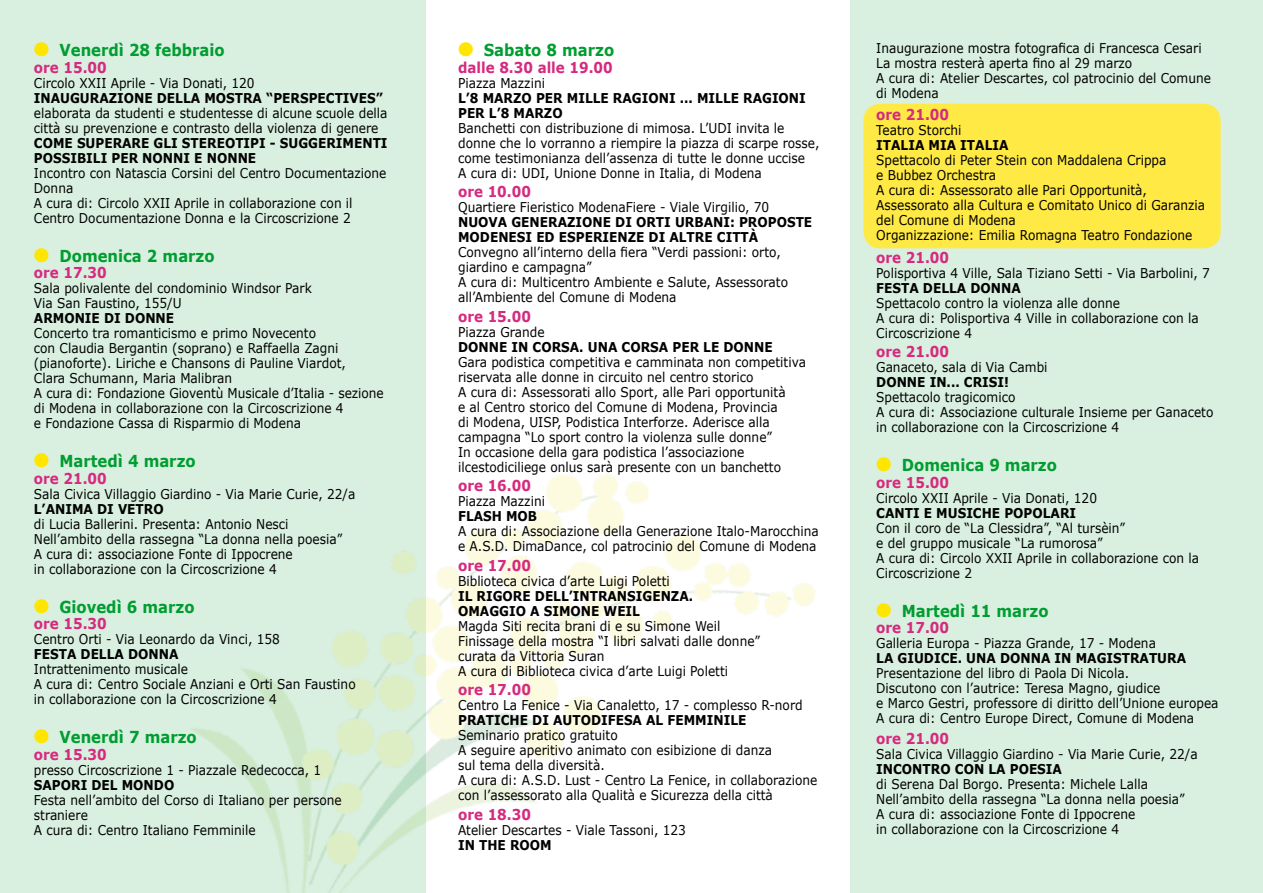
<style>
.page{position:relative;width:1263px;height:893px;background:#fff}
.page>*{position:absolute;margin:0;border:0;box-sizing:border-box;transform-origin:0 0}
.t1{font:700 16.5px "Verdana";color:#009d30;scale:.9 1}
.t2{font:700 15px "Verdana";color:#d62a7f;scale:.9 1}
.t3{font:13.5px/15px "Verdana";color:#000;scale:.9 1}
.t4{font:700 13.5px/15px "Verdana";color:#000;scale:.9 1}
.s1{color:#ffe500}
</style>
<div class="page">
<div style="left:850px;top:0;width:413px;height:893px;background:#d9f0e0"></div>
<div style="left:863px;top:104px;width:358px;height:144px;background:#ffe944;border-radius:17px"></div>
<div style="left:0;top:0;width:425px;height:893px;background:#d9f0e0"></div>
<img style="left:191px;top:424px;width:624px;height:469px">
<p class="t1" style="left:34px;top:40px;width:214px"><span class="s1">●</span> Venerdì 28 febbraio</p>
<p class="t2" style="left:34px;top:58px;width:82px">ore 15.00</p>
<p class="t3" style="left:34px;top:75px;width:247px">Circolo XXII Aprile - Via Donati, 120</p>
<p class="t4" style="left:34px;top:90px;width:389px">INAUGURAZIONE DELLA MOSTRA “PERSPECTIVES”</p>
<p class="t3" style="left:34px;top:105px;width:394px">elaborata da studenti e studentesse di alcune scuole della città su prevenzione e contrasto della violenza di genere</p>
<p class="t4" style="left:34px;top:135px;width:394px">COME SUPERARE GLI STEREOTIPI - SUGGERIMENTI<br>POSSIBILI PER NONNI E NONNE</p>
<p class="t3" style="left:34px;top:165px;width:393px">Incontro con Natascia Corsini del Centro Documentazione Donna<br>A cura di: Circolo XXII Aprile in collaborazione con il Centro Documentazione Donna e la Circoscrizione 2</p>
<p class="t1" style="left:34px;top:245px;width:202px"><span class="s1">●</span> Domenica 2 marzo</p>
<p class="t2" style="left:34px;top:263px;width:82px">ore 17.30</p>
<p class="t3" style="left:34px;top:281px;width:310px">Sala polivalente del condominio Windsor Park<br>Via San Faustino, 155/U</p>
<p class="t4" style="left:34px;top:311px;width:157px">ARMONIE DI DONNE</p>
<p class="t3" style="left:34px;top:326px;width:390px">Concerto tra romanticismo e primo Novecento<br>con Claudia Bergantin (soprano) e Raffaella Zagni (pianoforte). Liriche e Chansons di Pauline Viardot,<br>Clara Schumann, Maria Malibran<br>A cura di: Fondazione Gioventù Musicale d’Italia - sezione di Modena in collaborazione con la Circoscrizione 4<br>e Fondazione Cassa di Risparmio di Modena</p>
<p class="t1" style="left:34px;top:451px;width:181px"><span class="s1">●</span> Martedì 4 marzo</p>
<p class="t2" style="left:34px;top:469px;width:82px">ore 21.00</p>
<p class="t3" style="left:34px;top:486px;width:359px">Sala Civica Villaggio Giardino - Via Marie Curie, 22/a</p>
<p class="t4" style="left:34px;top:501px;width:146px">L’ANIMA DI VETRO</p>
<p class="t3" style="left:34px;top:516px;width:344px">di Lucia Ballerini. Presenta: Antonio Nesci Nell’ambito della rassegna “La donna nella poesia” A cura di: associazione Fonte di Ippocrene<br>in collaborazione con la Circoscrizione 4</p>
<p class="t1" style="left:34px;top:596px;width:180px"><span class="s1">●</span> Giovedì 6 marzo</p>
<p class="t2" style="left:34px;top:614px;width:82px">ore 15.30</p>
<p class="t3" style="left:34px;top:632px;width:275px">Centro Orti - Via Leonardo da Vinci, 158</p>
<p class="t4" style="left:34px;top:647px;width:162px">FESTA DELLA DONNA</p>
<p class="t3" style="left:34px;top:662px;width:359px">Intrattenimento musicale<br>A cura di: Centro Sociale Anziani e Orti San Faustino in collaborazione con la Circoscrizione 4</p>
<p class="t1" style="left:34px;top:727px;width:182px"><span class="s1">●</span> Venerdì 7 marzo</p>
<p class="t2" style="left:34px;top:745px;width:82px">ore 15.30</p>
<p class="t3" style="left:34px;top:762px;width:321px">presso Circoscrizione 1 - Piazzale Redecocca, 1</p>
<p class="t4" style="left:34px;top:777px;width:158px">SAPORI DEL MONDO</p>
<p class="t3" style="left:34px;top:792px;width:344px">Festa nell’ambito del Corso di Italiano per persone straniere<br>A cura di: Centro Italiano Femminile</p>
<p class="t1" style="left:458px;top:40px;width:175px"><span class="s1">●</span> Sabato 8 marzo</p>
<p class="t2" style="left:458px;top:58px;width:173px">dalle 8.30 alle 19.00</p>
<p class="t3" style="left:458px;top:75px;width:98px">Piazza Mazzini</p>
<p class="t4" style="left:458px;top:90px;width:388px">L’8 MARZO PER MILLE RAGIONI ... MILLE RAGIONI<br>PER L’8 MARZO</p>
<p class="t3" style="left:458px;top:120px;width:403px">Banchetti con distribuzione di mimosa. L’UDI invita le donne che lo vorranno a riempire la piazza di scarpe rosse, come testimonianza dell’assenza di tutte le donne uccise<br>A cura di: UDI, Unione Donne in Italia, di Modena</p>
<p class="t2" style="left:458px;top:182px;width:82px">ore 10.00</p>
<p class="t3" style="left:458px;top:200px;width:347px">Quartiere Fieristico ModenaFiere - Viale Virgilio, 70</p>
<p class="t4" style="left:458px;top:215px;width:395px">NUOVA GENERAZIONE DI ORTI URBANI: PROPOSTE<br>MODENESI ED ESPERIENZE DI ALTRE CITTÀ</p>
<p class="t3" style="left:458px;top:245px;width:368px">Convegno all’interno della fiera “Verdi passioni: orto, giardino e campagna”<br>A cura di: Multicentro Ambiente e Salute, Assessorato all’Ambiente del Comune di Modena</p>
<p class="t2" style="left:458px;top:307px;width:82px">ore 15.00</p>
<p class="t3" style="left:458px;top:324px;width:98px">Piazza Grande</p>
<p class="t4" style="left:458px;top:339px;width:351px">DONNE IN CORSA. UNA CORSA PER LE DONNE</p>
<p class="t3" style="left:458px;top:354px;width:388px">Gara podistica competitiva e camminata non competitiva riservata alle donne in circuito nel centro storico<br>A cura di: Assessorati allo Sport, alle Pari opportunità<br>e al Centro storico del Comune di Modena, Provincia<br>di Modena, UISP, Podistica Interforze. Aderisce alla campagna “Lo sport contro la violenza sulle donne”<br>In occasione della gara podistica l’associazione ilcestodiciliege onlus sarà presente con un banchetto</p>
<p class="t2" style="left:458px;top:476px;width:82px">ore 16.00</p>
<p class="t3" style="left:458px;top:494px;width:98px">Piazza Mazzini</p>
<p class="t4" style="left:458px;top:509px;width:89px">FLASH MOB</p>
<p class="t3" style="left:458px;top:524px;width:402px">A cura di: Associazione della Generazione Italo-Marocchina e A.S.D. DimaDance, col patrocinio del Comune di Modena</p>
<p class="t2" style="left:458px;top:556px;width:82px">ore 17.00</p>
<p class="t3" style="left:458px;top:573px;width:237px">Biblioteca civica d’arte Luigi Poletti</p>
<p class="t4" style="left:458px;top:588px;width:263px">IL RIGORE DELL’INTRANSIGENZA.<br>OMAGGIO A SIMONE WEIL</p>
<p class="t3" style="left:458px;top:618px;width:337px">Magda Siti recita brani di e su Simone Weil Finissage della mostra “I libri salvati dalle donne” curata da Vittoria Suran<br>A cura di Biblioteca civica d’arte Luigi Poletti</p>
<p class="t2" style="left:458px;top:680px;width:82px">ore 17.00</p>
<p class="t3" style="left:458px;top:698px;width:384px">Centro La Fenice - Via Canaletto, 17 - complesso R-nord</p>
<p class="t4" style="left:458px;top:713px;width:322px">PRATICHE DI AUTODIFESA AL FEMMINILE</p>
<p class="t3" style="left:458px;top:728px;width:401px">Seminario pratico gratuito<br>A seguire aperitivo animato con esibizione di danza<br>sul tema della diversità.<br>A cura di: A.S.D. Lust - Centro La Fenice, in collaborazione con l’assessorato alla Qualità e Sicurezza della città</p>
<p class="t2" style="left:458px;top:805px;width:82px">ore 18.30</p>
<p class="t3" style="left:458px;top:822px;width:255px">Atelier Descartes - Viale Tassoni, 123</p>
<p class="t4" style="left:458px;top:837px;width:106px">IN THE ROOM</p>
<p class="t3" style="left:876px;top:40px;width:373px">Inaugurazione mostra fotografica di Francesca Cesari La mostra resterà aperta fino al 29 marzo<br>A cura di: Atelier Descartes, col patrocinio del Comune di Modena</p>
<p class="t2" style="left:876px;top:105px;width:82px">ore 21.00</p>
<p class="t3" style="left:876px;top:122px;width:96px">Teatro Storchi</p>
<p class="t4" style="left:876px;top:137px;width:148px">ITALIA MIA ITALIA</p>
<p class="t3" style="left:876px;top:152px;width:367px">Spettacolo di Peter Stein con Maddalena Crippa<br>e Bubbez Orchestra<br>A cura di: Assessorato alle Pari Opportunità, Assessorato alla Cultura e Comitato Unico di Garanzia del Comune di Modena<br>Organizzazione: Emilia Romagna Teatro Fondazione</p>
<p class="t2" style="left:876px;top:248px;width:82px">ore 21.00</p>
<p class="t3" style="left:876px;top:265px;width:372px">Polisportiva 4 Ville, Sala Tiziano Setti - Via Barbolini, 7</p>
<p class="t4" style="left:876px;top:280px;width:162px">FESTA DELLA DONNA</p>
<p class="t3" style="left:876px;top:295px;width:360px">Spettacolo contro la violenza alle donne<br>A cura di: Polisportiva 4 Ville in collaborazione con la<br>Circoscrizione 4</p>
<p class="t2" style="left:876px;top:342px;width:82px">ore 21.00</p>
<p class="t3" style="left:876px;top:359px;width:192px">Ganaceto, sala di Via Cambi</p>
<p class="t4" style="left:876px;top:374px;width:149px">DONNE IN... CRISI!</p>
<p class="t3" style="left:876px;top:389px;width:376px">Spettacolo tragicomico<br>A cura di: Associazione culturale Insieme per Ganaceto in collaborazione con la Circoscrizione 4</p>
<p class="t1" style="left:876px;top:455px;width:202px"><span class="s1">●</span> Domenica 9 marzo</p>
<p class="t2" style="left:876px;top:473px;width:82px">ore 15.00</p>
<p class="t3" style="left:876px;top:490px;width:247px">Circolo XXII Aprile - Via Donati, 120</p>
<p class="t4" style="left:876px;top:505px;width:224px">CANTI E MUSICHE POPOLARI</p>
<p class="t3" style="left:876px;top:520px;width:360px">Con il coro de “La Clessidra”, “Al tursèin”<br>e del gruppo musicale “La rumorosa”<br>A cura di: Circolo XXII Aprile in collaborazione con la Circoscrizione 2</p>
<p class="t1" style="left:876px;top:600px;width:193px"><span class="s1">●</span> Martedì 11 marzo</p>
<p class="t2" style="left:876px;top:618px;width:82px">ore 17.00</p>
<p class="t3" style="left:876px;top:635px;width:312px">Galleria Europa - Piazza Grande, 17 - Modena</p>
<p class="t4" style="left:876px;top:650px;width:346px">LA GIUDICE. UNA DONNA IN MAGISTRATURA</p>
<p class="t3" style="left:876px;top:665px;width:382px">Presentazione del libro di Paola Di Nicola.<br>Discutono con l’autrice: Teresa Magno, giudice<br>e Marco Gestri, professore di diritto dell’Unione europea A cura di: Centro Europe Direct, Comune di Modena</p>
<p class="t2" style="left:876px;top:729px;width:82px">ore 21.00</p>
<p class="t3" style="left:876px;top:746px;width:359px">Sala Civica Villaggio Giardino - Via Marie Curie, 22/a</p>
<p class="t4" style="left:876px;top:761px;width:208px">INCONTRO CON LA POESIA</p>
<p class="t3" style="left:876px;top:776px;width:344px">di Serena Dal Borgo. Presenta: Michele Lalla Nell’ambito della rassegna “La donna nella poesia” A cura di: associazione Fonte di Ippocrene<br>in collaborazione con la Circoscrizione 4</p>
</div>
